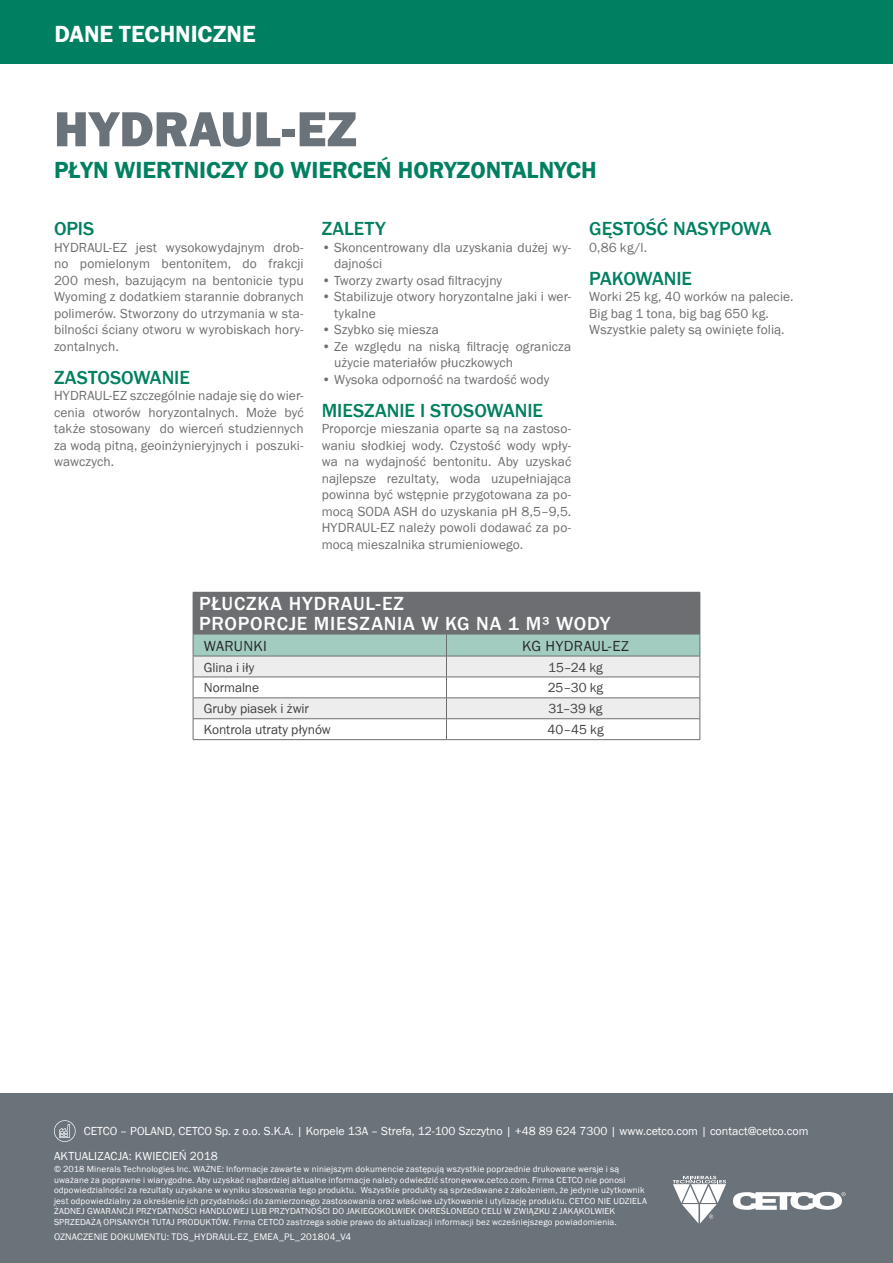
<style>
.page{position:relative;width:893px;height:1263px;background:#fff}
.page>*{position:absolute;margin:0;border:0;box-sizing:border-box;transform-origin:0 0}
.t1{font:800 51px "Franklin Gothic";color:#6a727a}
.t2{font:600 24px "Franklin Gothic";color:#008061}
.t3{font:600 24px "Franklin Gothic";color:#fff}
.t4{font:500 19.5px "Franklin Gothic";color:#008061}
.t5{font:500 19.5px/19.5px "Franklin Gothic";letter-spacing:.04em;color:#fff}
.t6{font:15px "Franklin Gothic";letter-spacing:.02em;color:#292829}
.t7{font:13.5px/16.5px "Franklin Gothic";letter-spacing:.005em;color:#6d6e71}
.t8{font:13.5px "Franklin Gothic";letter-spacing:-.005em;color:#414042}
.t9{font:12px "Franklin Gothic";color:#fff}
.t10{font:9.75px "Franklin Gothic";letter-spacing:.015em;color:#fff}
.t11{font:9px/10.5px "Franklin Gothic";letter-spacing:.02em;color:#fff}
</style>
<div class="page">
<div style="left:0;top:0;width:893px;height:64px;background:#008061"></div>
<div style="left:0;top:1093px;width:893px;height:170px;background:#6a727a"></div>
<svg style="left:733px;top:1192px;width:113px;height:18px"></svg>
<svg style="left:673px;top:1176px;width:53px;height:47px"></svg>
<svg style="left:54px;top:1120px;width:22px;height:22px"></svg>
<div style="left:193px;top:592px;width:507px;height:42px;background:#6d6e71"></div>
<hr style="left:700px;top:592px;width:1px;height:42px;background:#6d6e71">
<svg style="left:193px;top:634px;width:508px;height:106px"></svg>
<hr style="left:193px;top:656px;width:253px;height:1px;background:#6d6e71">
<hr style="left:446px;top:656px;width:254px;height:1px;background:#6d6e71">
<h2 class="t3" style="left:55px;top:20px;width:203px">DANE TECHNICZNE</h2>
<h1 class="t1" style="left:54px;top:96px;width:304px">HYDRAUL-EZ</h1>
<h2 class="t2" style="left:54px;top:156px;width:544px">PŁYN WIERTNICZY DO WIERCEŃ HORYZONTALNYCH</h2>
<h3 class="t4" style="left:54px;top:217px;width:42px">OPIS</h3>
<p class="t7" style="left:54px;top:239px;width:251px;text-align:justify">HYDRAUL-EZ jest wysokowydajnym drob&shy;no pomielonym bentonitem, do frakcji 200 mesh, bazującym na bentonicie typu Wyoming z dodatkiem starannie dobranych polimerów. Stworzony do utrzymania w sta&shy;bilności ściany otworu w wyrobiskach hory&shy;zontalnych.</p>
<h3 class="t4" style="left:54px;top:365px;width:137px">ZASTOSOWANIE</h3>
<p class="t7" style="left:54px;top:388px;width:251px;text-align:justify">HYDRAUL-EZ szczególnie nadaje się do wier&shy;cenia otworów horyzontalnych. Może być także stosowany do wierceń studziennych za wodą pitną, geoinżynieryjnych i poszuki&shy;wawczych.</p>
<h3 class="t4" style="left:322px;top:217px;width:66px">ZALETY</h3>
<p class="t7" style="left:334px;top:239px;width:239px;text-indent:-12px">• Skoncentrowany dla uzyskania dużej wy&shy;dajności</p>
<p class="t7" style="left:322px;top:272px;width:182px">• Tworzy zwarty osad filtracyjny</p>
<p class="t7" style="left:334px;top:289px;width:239px;text-indent:-12px">• Stabilizuje otwory horyzontalne jaki i wer&shy;tykalne</p>
<p class="t7" style="left:322px;top:322px;width:119px">• Szybko się miesza</p>
<p class="t7" style="left:334px;top:338px;width:239px;text-indent:-12px">• Ze względu na niską filtrację ogranicza użycie materiałów płuczkowych</p>
<p class="t7" style="left:322px;top:371px;width:229px">• Wysoka odporność na twardość wody</p>
<h3 class="t4" style="left:322px;top:398px;width:223px">MIESZANIE I STOSOWANIE</h3>
<p class="t7" style="left:322px;top:421px;width:251px;text-align:justify">Proporcje mieszania oparte są na zastoso&shy;waniu słodkiej wody. Czystość wody wpły&shy;wa na wydajność bentonitu. Aby uzyskać najlepsze rezultaty, woda uzupełniająca powinna być wstępnie przygotowana za po&shy;mocą SODA ASH do uzyskania pH 8,5–9,5.<br>HYDRAUL-EZ należy powoli dodawać za po&shy;mocą mieszalnika strumieniowego.</p>
<h3 class="t4" style="left:589px;top:217px;width:184px">GĘSTOŚĆ NASYPOWA</h3>
<p class="t7" style="left:589px;top:239px;width:59px">0,86 kg/l.</p>
<h3 class="t4" style="left:589px;top:266px;width:104px">PAKOWANIE</h3>
<p class="t7" style="left:589px;top:289px;width:206px">Worki 25 kg, 40 worków na palecie.<br>Big bag 1 tona, big bag 650 kg.<br>Wszystkie palety są owinięte folią.</p>
<h3 class="t5" style="left:199px;top:594px;width:413px">PŁUCZKA HYDRAUL-EZ<br>PROPORCJE MIESZANIA W KG NA 1 M³ WODY</h3>
<p class="t6" style="left:204px;top:636px;width:65px">WARUNKI</p>
<p class="t6" style="left:522px;top:636px;width:108px">KG HYDRAUL-EZ</p>
<p class="t8" style="left:204px;top:659px;width:52px">Glina i iły</p>
<p class="t8" style="left:548px;top:659px;width:56px">15–24 kg</p>
<p class="t8" style="left:204px;top:679px;width:57px">Normalne</p>
<p class="t8" style="left:548px;top:679px;width:57px">25–30 kg</p>
<p class="t8" style="left:204px;top:700px;width:107px">Gruby piasek i żwir</p>
<p class="t8" style="left:549px;top:700px;width:56px">31–39 kg</p>
<p class="t8" style="left:204px;top:721px;width:129px">Kontrola utraty płynów</p>
<p class="t8" style="left:547px;top:721px;width:58px">40–45 kg</p>
<p class="t9" style="left:84px;top:1124px;width:726px">CETCO – POLAND, CETCO Sp. z o.o. S.K.A. | Korpele 13A – Strefa, 12-100 Szczytno | +48 89 624 7300 | www.cetco.com | contact@cetco.com</p>
<p class="t11" style="left:54px;top:1164px;width:594px">© 2018 Minerals Technologies Inc. WAŻNE: Informacje zawarte w niniejszym dokumencie zastępują wszystkie poprzednie drukowane wersje i są uważane za poprawne i wiarygodne. Aby uzyskać najbardziej aktualne informacje należy odwiedzić stronęwww.cetco.com. Firma CETCO nie ponosi odpowiedzialności za rezultaty uzyskane w wyniku stosowania tego produktu. Wszystkie produkty są sprzedawane z założeniem, że jedynie użytkownik jest odpowiedzialny za określenie ich przydatności do zamierzonego zastosowania oraz właściwe użytkowanie i utylizację produktu. CETCO NIE UDZIELA ŻADNEJ GWARANCJI PRZYDATNOŚCI HANDLOWEJ LUB PRZYDATNOŚCI DO JAKIEGOKOLWIEK OKREŚLONEGO CELU W ZWIĄZKU Z JAKĄKOLWIEK SPRZEDAŻĄ OPISANYCH TUTAJ PRODUKTÓW. Firma CETCO zastrzega sobie prawo do aktualizacji informacji bez wcześniejszego powiadomienia.</p>
<p class="t9" style="left:54px;top:1148px;width:165px">AKTUALIZACJA: KWIECIEŃ 2018</p>
<p class="t10" style="left:54px;top:1231px;width:299px">OZNACZENIE DOKUMENTU: TDS_HYDRAUL-EZ_EMEA_PL_201804_V4</p>
</div>
